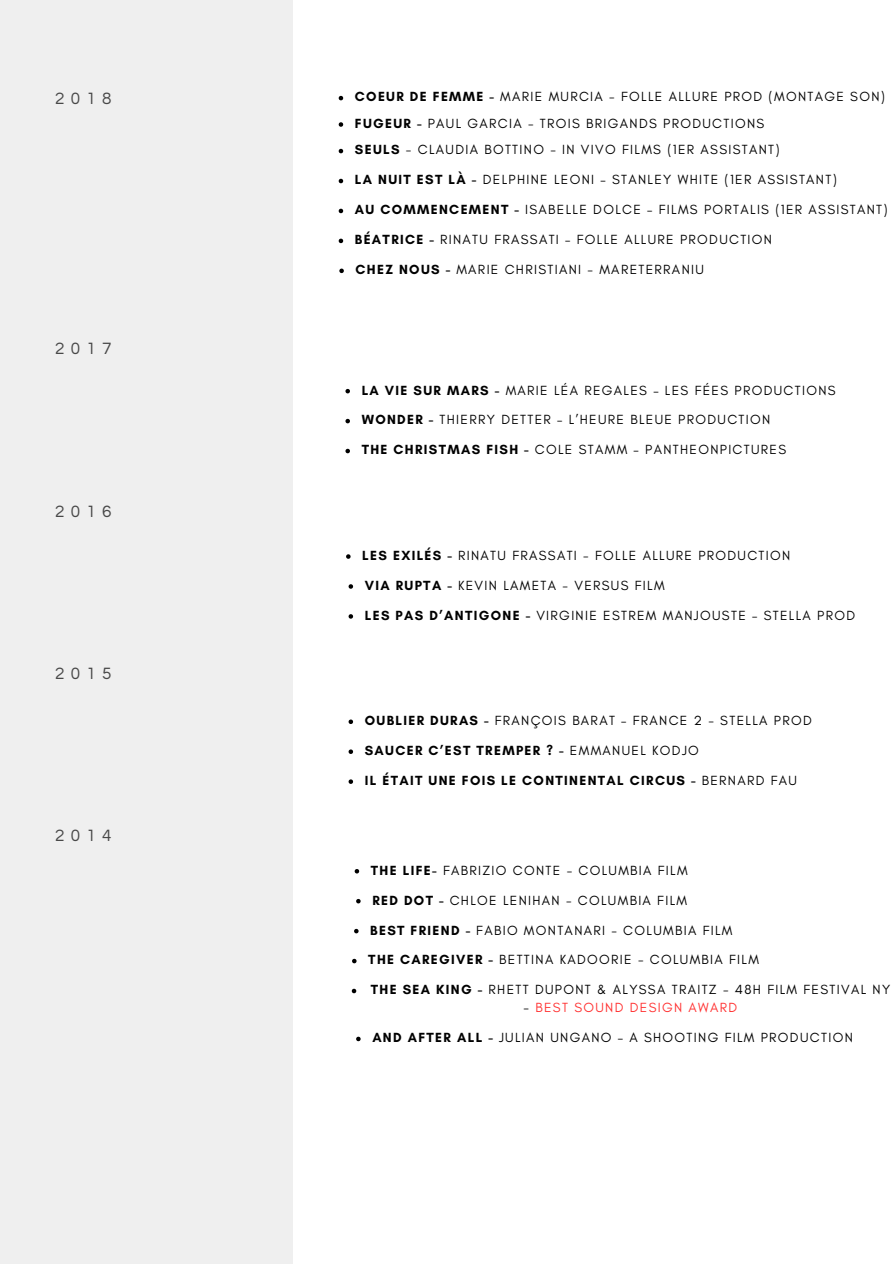
<style>
.page{position:relative;width:894px;height:1264px;background:#fff}
.page>*{position:absolute;margin:0;border:0;box-sizing:border-box;transform-origin:0 0}
.t1{font:17.1px "Questrial";letter-spacing:.37em;color:#484848}
.t2{font:13.5px "Glacial Indifference";letter-spacing:.1em;color:#000}
.t3{font:700 13.5px "Glacial Indifference";letter-spacing:.1em;color:#000}
.t4{font:13.5px "Glacial Indifference";letter-spacing:.1em;color:#ff3131}
.s1{font-weight:700}
.s2{font-weight:400}
.s3{color:#000}
</style>
<div class="page">
<div style="left:0;top:0;width:292px;height:1263px;background:#efefef"></div>
<svg style="left:338px;top:96px;width:5px;height:4px"></svg>
<svg style="left:338px;top:122px;width:5px;height:5px"></svg>
<svg style="left:338px;top:149px;width:5px;height:4px"></svg>
<svg style="left:338px;top:179px;width:5px;height:4px"></svg>
<svg style="left:338px;top:209px;width:5px;height:4px"></svg>
<svg style="left:338px;top:239px;width:5px;height:4px"></svg>
<svg style="left:339px;top:268px;width:5px;height:5px"></svg>
<svg style="left:345px;top:389px;width:5px;height:4px"></svg>
<svg style="left:345px;top:419px;width:5px;height:4px"></svg>
<svg style="left:345px;top:449px;width:5px;height:4px"></svg>
<svg style="left:346px;top:554px;width:4px;height:5px"></svg>
<svg style="left:348px;top:584px;width:5px;height:4px"></svg>
<svg style="left:348px;top:614px;width:5px;height:4px"></svg>
<svg style="left:348px;top:719px;width:5px;height:5px"></svg>
<svg style="left:348px;top:749px;width:5px;height:5px"></svg>
<svg style="left:348px;top:779px;width:5px;height:5px"></svg>
<svg style="left:354px;top:869px;width:5px;height:4px"></svg>
<svg style="left:356px;top:899px;width:4px;height:4px"></svg>
<svg style="left:354px;top:928px;width:4px;height:5px"></svg>
<svg style="left:352px;top:958px;width:4px;height:5px"></svg>
<svg style="left:351px;top:988px;width:5px;height:5px"></svg>
<svg style="left:356px;top:1036px;width:4px;height:5px"></svg>
<p class="t1" style="left:55px;top:90px;width:58px">2018</p>
<p class="t1" style="left:55px;top:340px;width:58px">2017</p>
<p class="t1" style="left:55px;top:503px;width:58px">2016</p>
<p class="t1" style="left:55px;top:665px;width:58px">2015</p>
<p class="t1" style="left:55px;top:827px;width:58px">2014</p>
<h1 class="t2" style="left:355px;top:89px;width:531px"><span class="s1">COEUR DE FEMME -</span> MARIE MURCIA - FOLLE ALLURE PROD (MONTAGE SON)</h1>
<h1 class="t2" style="left:355px;top:115px;width:411px"><span class="s1">FUGEUR -</span> PAUL GARCIA - TROIS BRIGANDS PRODUCTIONS</h1>
<h1 class="t2" style="left:355px;top:142px;width:426px"><span class="s1">SEULS</span> - CLAUDIA BOTTINO - IN VIVO FILMS (1ER ASSISTANT)</h1>
<h1 class="t2" style="left:355px;top:171px;width:483px"><span class="s1">LA NUIT EST LÀ -</span> DELPHINE LEONI – STANLEY WHITE (1ER ASSISTANT)</h1>
<h1 class="t2" style="left:355px;top:201px;width:534px"><span class="s1">AU COMMENCEMENT -</span> ISABELLE DOLCE – FILMS PORTALIS (1ER ASSISTANT)</h1>
<p class="t2" style="left:355px;top:231px;width:418px"><span class="s1">BÉATRICE -</span> RINATU FRASSATI – FOLLE ALLURE PRODUCTION</p>
<p class="t2" style="left:355px;top:261px;width:350px"><span class="s1">CHEZ NOUS -</span> MARIE CHRISTIANI - MARETERRANIU</p>
<p class="t2" style="left:361px;top:382px;width:475px"><span class="s1">LA VIE SUR MARS -</span> MARIE LÉA REGALES – LES FÉES PRODUCTIONS</p>
<p class="t2" style="left:361px;top:411px;width:410px"><span class="s1">WONDER -</span> THIERRY DETTER – L’HEURE BLEUE PRODUCTION</p>
<p class="t2" style="left:361px;top:441px;width:426px"><span class="s1">THE CHRISTMAS FISH -</span> COLE STAMM – PANTHEONPICTURES</p>
<p class="t2" style="left:362px;top:547px;width:429px"><span class="s1">LES EXILÉS -</span> RINATU FRASSATI - FOLLE ALLURE PRODUCTION</p>
<p class="t2" style="left:364px;top:577px;width:301px"><span class="s1">VIA RUPTA -</span> KEVIN LAMETA - VERSUS FILM</p>
<p class="t2" style="left:364px;top:607px;width:492px"><span class="s1">LES PAS D’ANTIGONE -</span> VIRGINIE ESTREM MANJOUSTE – STELLA PROD</p>
<p class="t2" style="left:364px;top:712px;width:448px"><span class="s1">OUBLIER DURAS -</span> FRANÇOIS BARAT – FRANCE 2 - STELLA PROD</p>
<p class="t3" style="left:364px;top:742px;width:335px">SAUCER C’EST TREMPER ? - <span class="s2">EMMANUEL KODJO</span></p>
<p class="t3" style="left:364px;top:772px;width:433px">IL ÉTAIT UNE FOIS LE CONTINENTAL CIRCUS - <span class="s2">BERNARD FAU</span></p>
<p class="t2" style="left:371px;top:861px;width:318px"><span class="s1">THE LIFE-</span> FABRIZIO CONTE - COLUMBIA FILM</p>
<p class="t2" style="left:372px;top:891px;width:316px"><span class="s1">RED DOT -</span> CHLOE LENIHAN - COLUMBIA FILM</p>
<p class="t2" style="left:370px;top:921px;width:363px"><span class="s1">BEST FRIEND -</span> FABIO MONTANARI - COLUMBIA FILM</p>
<p class="t2" style="left:368px;top:951px;width:392px"><span class="s1">THE CAREGIVER -</span> BETTINA KADOORIE - COLUMBIA FILM</p>
<p class="t2" style="left:370px;top:981px;width:520px"><span class="s1">THE SEA KING -</span> RHETT DUPONT &amp; ALYSSA TRAITZ - 48H FILM FESTIVAL NY</p>
<p class="t4" style="left:523px;top:999px;width:215px"><span class="s3">-</span> BEST SOUND DESIGN AWARD</p>
<p class="t2" style="left:372px;top:1029px;width:482px"><span class="s1">AND AFTER ALL -</span> JULIAN UNGANO – A SHOOTING FILM PRODUCTION</p>
</div>
